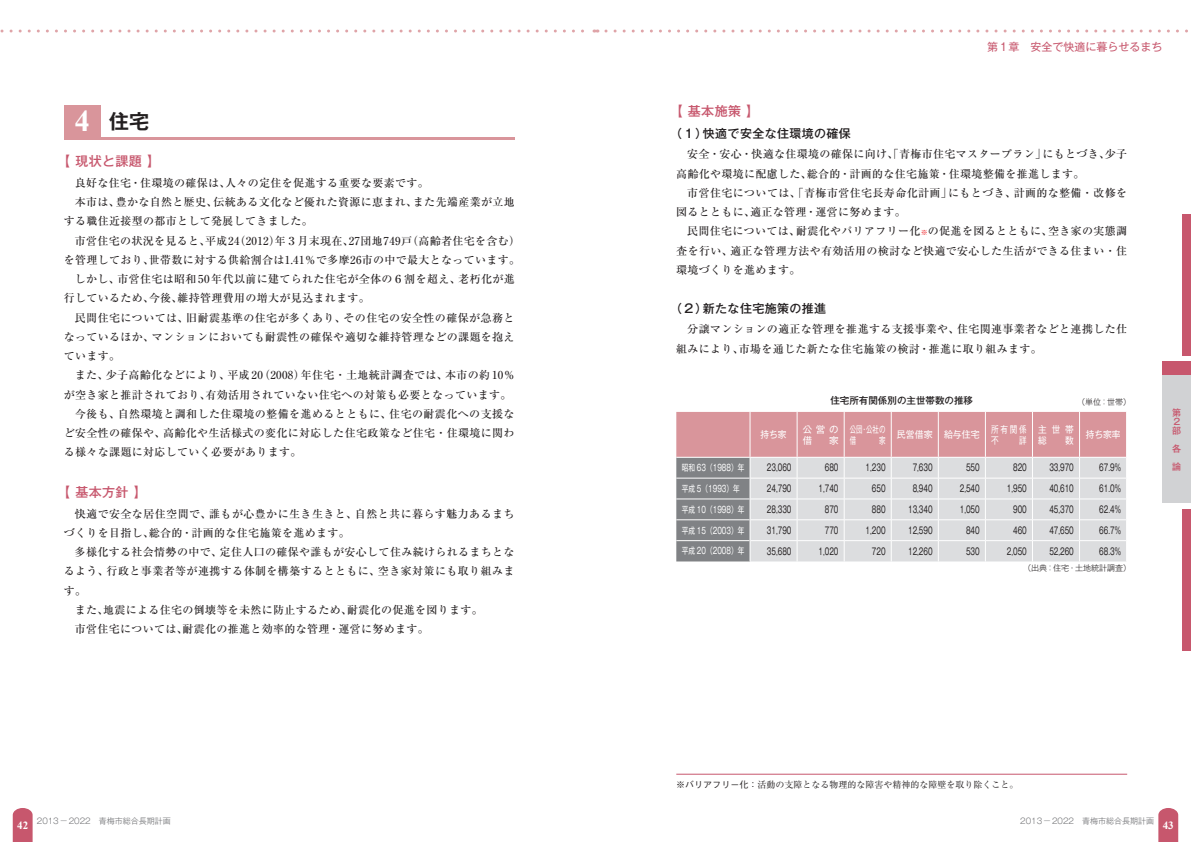
<style>
.page{position:relative;width:1191px;height:842px;background:#fff}
.page>*{position:absolute;margin:0;border:0;box-sizing:border-box;transform-origin:0 0}
.t1{font:700 20px "Gothic MB101 Pr 6 N De";color:#231f20}
.t2{font:500 13px "Gothic MB101 Pr 6 N";letter-spacing:.03em;color:#c7576d}
.t3{font:500 12px "Gothic MB101 Pr 6 N";letter-spacing:.03em;color:#231f20}
.t4{font:500 11px/19.2px "Ryumin Pr 6 N";letter-spacing:.03em;color:#231f20}
.t5{font:11px "Gothic MB101 Pr 6 N";color:#c7576d}
.t6{font:9.5px "Gothic MB101 Pr 6 N";color:#231f20;scale:.7 1}
.t7{font:500 9.5px "Gothic MB101 Pr 6 N";color:#231f20}
.t8{font:9.5px/11px "Gothic MB101 Pr 6 N";color:#fff;scale:.91 1}
.t9{font:9.5px/11px "Gothic MB101 Pr 6 N";color:#fff;scale:.68 1}
.t10{font:9.5px "Gothic MB101 Pr 6 N";color:#fff;scale:.94 1}
.t11{font:9.5px/11px "Gothic MB101 Pr 6 N";color:#fff;scale:.8 1}
.t12{font:9.5px/11px "Gothic MB101 Pr 6 N";color:#fff}
.t13{font:9px "Gothic MB101 Pr 6 N";color:#fff;scale:.74 1}
.t14{font:9px "Ryumin Pro";color:#231f20}
.t15{font:500 9px/9px "Gothic MB101 Pr 6 N";color:#c7576d;text-align:justify}
.t16{font:300 8px "Gothic MB101 Pr 6 N";color:#6c6d70}
.t17{font:300 8px "Gothic MB101 Pr 6 N";color:#231f20}
.s1{font-family:"Times New Roman";font-size:30px;color:#fff}
.s2{font-size:7px;color:#ee1d23}
.s3{font-family:"Gothic BBB Pro";font-weight:500}
.s4{font-family:"Times New Roman";font-weight:700;font-size:11px;color:#fff}
</style>
<div class="page">
<svg style="left:13px;top:808px;width:20px;height:34px"></svg>
<svg style="left:1158px;top:808px;width:20px;height:34px"></svg>
<div style="left:1162px;top:361px;width:29px;height:15px;background:#c7576d"></div>
<div style="left:1182px;top:509px;width:9px;height:142px;background:#c7576d"></div>
<div style="left:1162px;top:376px;width:29px;height:127px;background:#d1d2d4"></div>
<div style="left:1182px;top:214px;width:9px;height:142px;background:#c7576d"></div>
<svg style="left:0;top:30px;width:598px;height:3px"></svg>
<svg style="left:606px;top:30px;width:582px;height:3px"></svg>
<div style="left:64px;top:105px;width:37px;height:32px;background:#d9959b"></div>
<hr style="left:64px;top:137px;width:450px;height:3px;background:#d9959b">
<hr style="left:676px;top:774px;width:451px;height:1px;background:#c7576d">
<svg style="left:676px;top:412px;width:450px;height:149px;background:#d2bfc2"></svg>
<p class="t5" style="left:987px;top:37px;width:177px">第1章　安全で快適に暮らせるまち</p>
<h1 class="t1" style="left:75px;top:105px;width:76px"><span class="s1">4</span> 住宅</h1>
<p class="t2" style="left:670px;top:101px;width:91px">【基本施策】</p>
<p class="t3" style="left:670px;top:124px;width:182px">（１）快適で安全な住環境の確保</p>
<p class="t4" style="left:676px;top:144px;width:452px;text-indent:11px">安全・安心・快適な住環境の確保に向け、「青梅市住宅マスタープラン」にもとづき、少子高齢化や環境に配慮した、総合的・計画的な住宅施策・住環境整備を推進します。</p>
<p class="t4" style="left:676px;top:183px;width:452px;text-indent:11px">市営住宅については、「青梅市営住宅長寿命化計画」にもとづき、計画的な整備・改修を図るとともに、適正な管理・運営に努めます。</p>
<p class="t4" style="left:676px;top:221px;width:452px;text-align:justify;text-indent:11px">民間住宅については、耐震化やバリアフリー化<span class="s2">※</span>の促進を図るとともに、空き家の実態調査を行い、適正な管理方法や有効活用の検討など快適で安心した生活ができる住まい・住環境づくりを進めます。</p>
<p class="t3" style="left:670px;top:299px;width:157px">（２）新たな住宅施策の推進</p>
<p class="t4" style="left:676px;top:319px;width:452px;text-indent:11px">分譲マンションの適正な管理を推進する支援事業や、住宅関連事業者などと連携した仕組みにより、市場を通じた新たな住宅施策の検討・推進に取り組みます。</p>
<p class="t2" style="left:57px;top:150px;width:104px">【現状と課題】</p>
<p class="t4" style="left:75px;top:173px;width:355px">良好な住宅・住環境の確保は、人々の定住を促進する重要な要素です。</p>
<p class="t4" style="left:75px;top:192px;width:441px">本市は、豊かな自然と歴史、伝統ある文化など優れた資源に恵まれ、また先端産業が立地</p>
<p class="t4" style="left:64px;top:211px;width:250px">する職住近接型の都市として発展してきました。</p>
<p class="t4" style="left:75px;top:230px;width:447px">市営住宅の状況を見ると、平成24（2012）年３月末現在、27団地749戸（高齢者住宅を含む）</p>
<p class="t4" style="left:64px;top:250px;width:458px">を管理しており、世帯数に対する供給割合は1.41％で多摩26市の中で最大となっています。</p>
<p class="t4" style="left:75px;top:269px;width:441px">しかし、市営住宅は昭和50年代以前に建てられた住宅が全体の６割を超え、老朽化が進</p>
<p class="t4" style="left:64px;top:288px;width:307px">行しているため、今後、維持管理費用の増大が見込まれます。</p>
<p class="t4" style="left:75px;top:307px;width:441px">民間住宅については、旧耐震基準の住宅が多くあり、その住宅の安全性の確保が急務と</p>
<p class="t4" style="left:64px;top:327px;width:452px">なっているほか、マンションにおいても耐震性の確保や適切な維持管理などの課題を抱え</p>
<p class="t4" style="left:64px;top:346px;width:58px">ています。</p>
<p class="t4" style="left:75px;top:365px;width:441px">また、少子高齢化などにより、平成20（2008）年住宅・土地統計調査では、本市の約10％</p>
<p class="t4" style="left:64px;top:384px;width:449px">が空き家と推計されており、有効活用されていない住宅への対策も必要となっています。</p>
<p class="t4" style="left:75px;top:404px;width:441px">今後も、自然環境と調和した住環境の整備を進めるとともに、住宅の耐震化への支援な</p>
<p class="t4" style="left:64px;top:423px;width:452px">ど安全性の確保や、高齢化や生活様式の変化に対応した住宅政策など住宅・住環境に関わ</p>
<p class="t4" style="left:64px;top:442px;width:239px">る様々な課題に対応していく必要があります。</p>
<p class="t2" style="left:57px;top:481px;width:91px">【基本方針】</p>
<p class="t4" style="left:64px;top:503px;width:452px;text-indent:11px">快適で安全な居住空間で、誰もが心豊かに生き生きと、自然と共に暮らす魅力あるまちづくりを目指し、総合的・計画的な住宅施策を進めます。</p>
<p class="t4" style="left:75px;top:542px;width:441px">多様化する社会情勢の中で、定住人口の確保や誰もが安心して住み続けられるまちとな</p>
<p class="t4" style="left:64px;top:561px;width:452px">るよう、行政と事業者等が連携する体制を構築するとともに、空き家対策にも取り組みま</p>
<p class="t4" style="left:64px;top:580px;width:24px">す。</p>
<p class="t4" style="left:75px;top:600px;width:409px">また、地震による住宅の倒壊等を未然に防止するため、耐震化の促進を図ります。</p>
<p class="t4" style="left:75px;top:619px;width:355px">市営住宅については、耐震化の推進と効率的な管理・運営に努めます。</p>
<p class="t7" style="left:830px;top:392px;width:144px">住宅所有関係別の主世帯数の推移</p>
<p class="t17" style="left:1077px;top:395px;width:55px">（単位：世帯）</p>
<p class="t10" style="left:897px;top:427px;width:90px">民営借家 給与住宅</p>
<p class="t11" style="left:991px;top:423px;width:46px">所有関係不</p>
<p class="t11" style="left:1019px;top:434px;width:11px">詳</p>
<p class="t8" style="left:1038px;top:423px;width:41px">主世帯総</p>
<p class="t8" style="left:760px;top:428px;width:30px">持ち家</p>
<p class="t12" style="left:802px;top:423px;width:37px">公営の借</p>
<p class="t12" style="left:829px;top:434px;width:11px">家</p>
<p class="t9" style="left:850px;top:423px;width:54px">公団・公社の借</p>
<p class="t8" style="left:1085px;top:428px;width:40px">持ち家率</p>
<p class="t8" style="left:1065px;top:434px;width:11px">数</p>
<p class="t9" style="left:879px;top:434px;width:11px">家</p>
<p class="t13" style="left:682px;top:460px;width:86px">昭和 63（1988）年</p>
<p class="t6" style="left:767px;top:460px;width:36px">23,060</p>
<p class="t6" style="left:825px;top:460px;width:21px">680</p>
<p class="t6" style="left:865px;top:460px;width:30px">1,230</p>
<p class="t6" style="left:912px;top:460px;width:30px">7,630</p>
<p class="t6" style="left:966px;top:460px;width:21px">550</p>
<p class="t6" style="left:1013px;top:460px;width:21px">820</p>
<p class="t6" style="left:1049px;top:460px;width:36px">33,970</p>
<p class="t6" style="left:1099px;top:460px;width:32px">67.9%</p>
<p class="t13" style="left:682px;top:481px;width:80px">平成 5（1993）年</p>
<p class="t6" style="left:767px;top:481px;width:36px">24,790</p>
<p class="t6" style="left:818px;top:481px;width:30px">1,740</p>
<p class="t6" style="left:872px;top:481px;width:21px">650</p>
<p class="t6" style="left:912px;top:481px;width:30px">8,940</p>
<p class="t6" style="left:959px;top:481px;width:30px">2,540</p>
<p class="t6" style="left:1006px;top:481px;width:30px">1,950</p>
<p class="t6" style="left:1049px;top:481px;width:36px">40,610</p>
<p class="t6" style="left:1099px;top:481px;width:32px">61.0%</p>
<p class="t13" style="left:682px;top:502px;width:86px">平成 10（1998）年</p>
<p class="t6" style="left:767px;top:501px;width:36px">28,330</p>
<p class="t6" style="left:825px;top:501px;width:21px">870</p>
<p class="t6" style="left:872px;top:501px;width:21px">880</p>
<p class="t6" style="left:908px;top:501px;width:36px">13,340</p>
<p class="t6" style="left:959px;top:501px;width:30px">1,050</p>
<p class="t6" style="left:1013px;top:501px;width:21px">900</p>
<p class="t6" style="left:1049px;top:501px;width:36px">45,370</p>
<p class="t6" style="left:1099px;top:501px;width:32px">62.4%</p>
<p class="t13" style="left:682px;top:523px;width:86px">平成 15（2003）年</p>
<p class="t6" style="left:767px;top:522px;width:36px">31,790</p>
<p class="t6" style="left:825px;top:522px;width:21px">770</p>
<p class="t6" style="left:865px;top:522px;width:30px">1,200</p>
<p class="t6" style="left:908px;top:522px;width:36px">12,590</p>
<p class="t6" style="left:966px;top:522px;width:21px">840</p>
<p class="t6" style="left:1013px;top:522px;width:21px">460</p>
<p class="t6" style="left:1049px;top:522px;width:36px">47,650</p>
<p class="t6" style="left:1099px;top:522px;width:32px">66.7%</p>
<p class="t13" style="left:682px;top:544px;width:86px">平成 20（2008）年</p>
<p class="t6" style="left:767px;top:543px;width:36px">35,680</p>
<p class="t6" style="left:818px;top:543px;width:30px">1,020</p>
<p class="t6" style="left:872px;top:543px;width:21px">720</p>
<p class="t6" style="left:908px;top:543px;width:36px">12,260</p>
<p class="t6" style="left:966px;top:543px;width:21px">530</p>
<p class="t6" style="left:1006px;top:543px;width:30px">2,050</p>
<p class="t6" style="left:1049px;top:543px;width:36px">52,260</p>
<p class="t6" style="left:1099px;top:543px;width:32px">68.3%</p>
<p class="t17" style="left:1023px;top:562px;width:109px">（出典：住宅・土地統計調査）</p>
<p class="t15" style="left:1172px;top:407px;width:10px">第2部</p>
<p class="t15" style="left:1172px;top:439px;width:10px;line-height:18px">各論</p>
<p class="t14" style="left:676px;top:777px;width:343px"><span class="s3">※バリアフリー化：</span>活動の支障となる物理的な障害や精神的な障壁を取り除くこと。</p>
<p class="t16" style="left:17px;top:814px;width:155px"><span class="s4">42</span> 2013－2022　青梅市総合長期計画</p>
<p class="t16" style="left:1020px;top:814px;width:155px">2013－2022　青梅市総合長期計画 <span class="s4">43</span></p>
</div>
